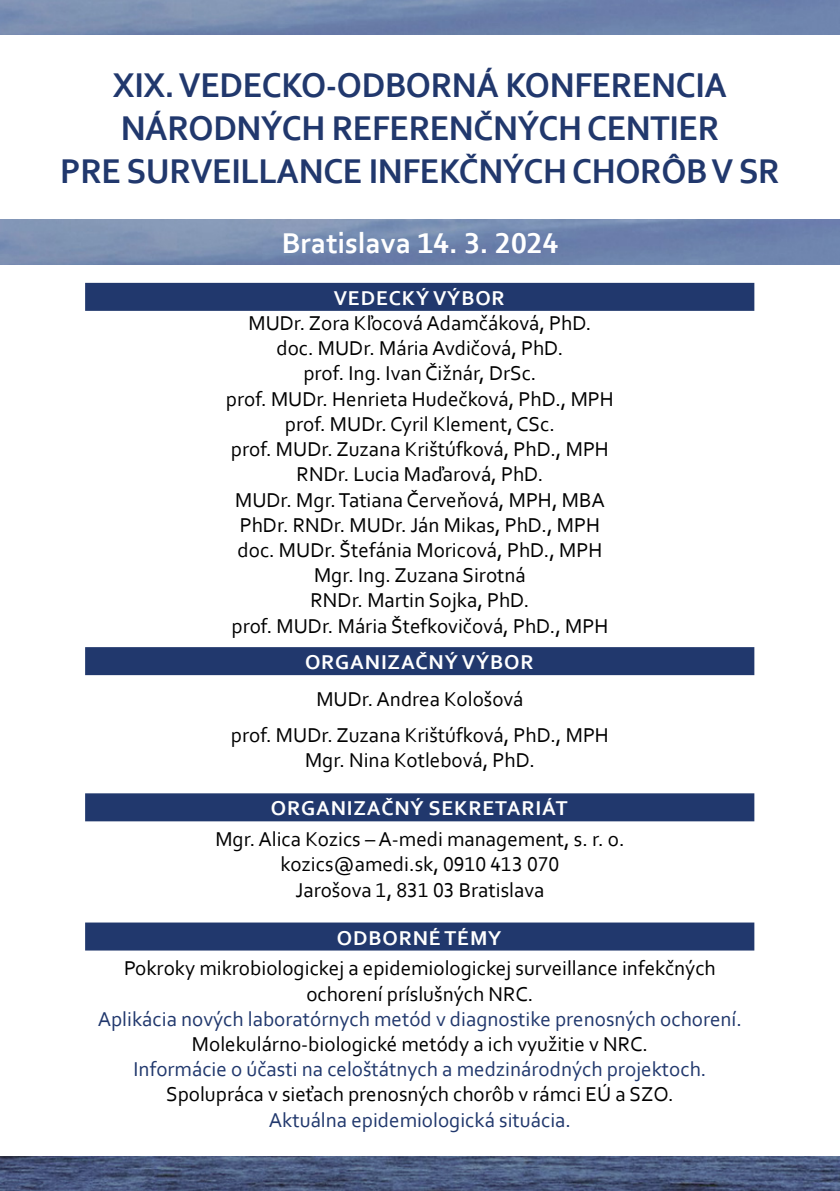
<style>
.page{position:relative;width:840px;height:1191px;background:#fff}
.page>*{position:absolute;margin:0;border:0;box-sizing:border-box;transform-origin:0 0}
.t1{font:700 36px/43.2px "Corbel";letter-spacing:-.01em;color:#21386d;text-align:center;scale:.95 1}
.t2{font:700 30px "Corbel";color:#fff}
.t3{font:21px/25.2px "Corbel";color:#000;text-align:center}
.t4{font:21px "Corbel";color:#21386d}
.t5{font:700 21px "Corbel";letter-spacing:.04em;color:#fff}
</style>
<div class="page">
<img style="left:0;top:0;width:840px;height:34px">
<img style="left:0;top:1157px;width:839px;height:34px">
<img style="left:0;top:219px;width:839px;height:46px">
<div style="left:85px;top:283px;width:669px;height:28px;background:#21386d"></div>
<div style="left:85px;top:647px;width:669px;height:28px;background:#21386d"></div>
<div style="left:85px;top:793px;width:669px;height:28px;background:#21386d"></div>
<div style="left:85px;top:922px;width:669px;height:28px;background:#21386d"></div>
<h1 class="t1" style="left:60px;top:62px;width:758px">XIX. VEDECKO-ODBORNÁ KONFERENCIA<br>NÁRODNÝCH REFERENČNÝCH CENTIER<br>PRE SURVEILLANCE INFEKČNÝCH CHORÔB V SR</h1>
<h2 class="t2" style="left:281px;top:225px;width:278px">Bratislava 14. 3. 2024</h2>
<p class="t5" style="left:333px;top:285px;width:172px">VEDECKÝ VÝBOR</p>
<p class="t3" style="left:226px;top:310px;width:389px">MUDr. Zora Kľocová Adamčáková, PhD.<br>doc. MUDr. Mária Avdičová, PhD.<br>prof. Ing. Ivan Čižnár, DrSc.<br>prof. MUDr. Henrieta Hudečková, PhD., MPH prof. MUDr. Cyril Klement, CSc.<br>prof. MUDr. Zuzana Krištúfková, PhD., MPH RNDr. Lucia Maďarová, PhD.<br>MUDr. Mgr. Tatiana Červeňová, MPH, MBA PhDr. RNDr. MUDr. Ján Mikas, PhD., MPH doc. MUDr. Štefánia Moricová, PhD., MPH Mgr. Ing. Zuzana Sirotná<br>RNDr. Martin Sojka, PhD.<br>prof. MUDr. Mária Štefkovičová, PhD., MPH</p>
<p class="t5" style="left:305px;top:649px;width:230px">ORGANIZAČNÝ VÝBOR</p>
<p class="t3" style="left:231px;top:680px;width:379px;line-height:36.6px">MUDr. Andrea Kološová<br>prof. MUDr. Zuzana Krištúfková, PhD., MPH</p>
<p class="t3" style="left:305px;top:747px;width:231px">Mgr. Nina Kotlebová, PhD.</p>
<p class="t5" style="left:271px;top:795px;width:298px">ORGANIZAČNÝ SEKRETARIÁT</p>
<p class="t3" style="left:215px;top:826px;width:410px">Mgr. Alica Kozics – A-medi management, s. r. o. kozics@amedi.sk, 0910 413 070<br>Jarošova 1, 831 03 Bratislava</p>
<p class="t5" style="left:337px;top:924px;width:166px">ODBORNÉ TÉMY</p>
<p class="t3" style="left:124px;top:955px;width:592px">Pokroky mikrobiologickej a epidemiologickej surveillance infekčných ochorení príslušných NRC.</p>
<p class="t4" style="left:98px;top:1005px;width:645px">Aplikácia nových laboratórnych metód v diagnostike prenosných ochorení.</p>
<p class="t3" style="left:192px;top:1031px;width:457px">Molekulárno-biologické metódy a ich využitie v NRC.</p>
<p class="t4" style="left:133px;top:1056px;width:574px">Informácie o účasti na celoštátnych a medzinárodných projektoch.</p>
<p class="t3" style="left:166px;top:1081px;width:509px">Spolupráca v sieťach prenosných chorôb v rámci EÚ a SZO.</p>
<p class="t4" style="left:269px;top:1106px;width:303px">Aktuálna epidemiologická situácia.</p>
</div>
